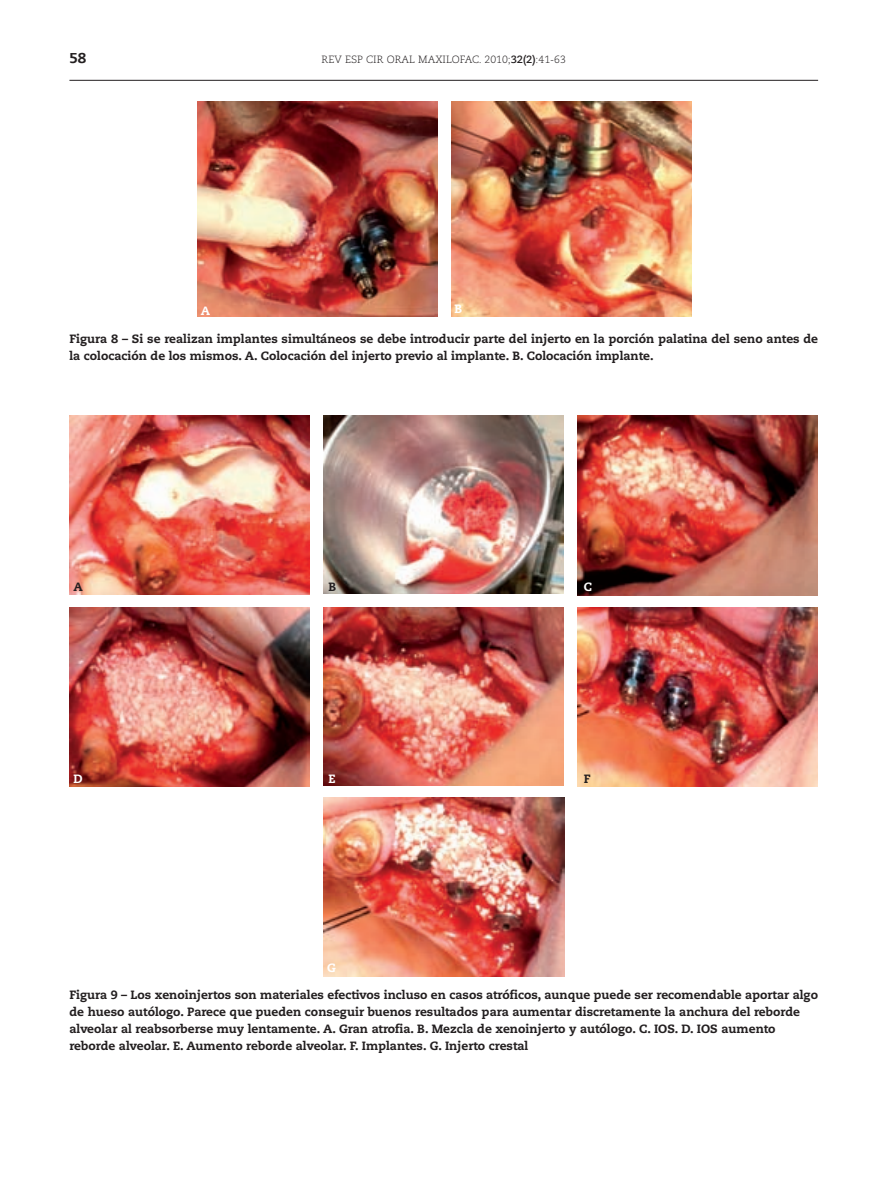
<style>
.page{position:relative;width:896px;height:1188px;background:#fff}
.page>*{position:absolute;margin:0;border:0;box-sizing:border-box;transform-origin:0 0}
.t1{font:800 14.25px "Caecilia LT Std";color:#231f20}
.t2{font:800 12px/17.2px "Caecilia LT Std";color:#231f20}
.t3{font:800 12px "Caecilia LT Std";color:#fff}
.t4{font:300 10.5px "Caecilia LT Std";color:#231f20}
.s1{font-weight:700}
</style>
<div class="page">
<hr style="left:69px;top:80px;width:749px;height:1px;background:#231f20">
<img style="left:197px;top:102px;width:240px;height:215px">
<img style="left:451px;top:102px;width:240px;height:215px">
<img style="left:69px;top:416px;width:241px;height:179px">
<img style="left:69px;top:607px;width:241px;height:179px">
<img style="left:323px;top:416px;width:240px;height:178px">
<img style="left:323px;top:607px;width:240px;height:178px">
<img style="left:577px;top:416px;width:240px;height:179px">
<img style="left:577px;top:607px;width:240px;height:179px">
<img style="left:323px;top:798px;width:241px;height:179px">
<p class="t1" style="left:69px;top:49px;width:18px">58</p>
<p class="t4" style="left:321px;top:53px;width:246px">REV ESP CIR ORAL MAXILOFAC. 2010;<span class="s1">32(2)</span>:41-63</p>
<p class="t3" style="left:201px;top:303px;width:11px">A</p>
<p class="t3" style="left:454px;top:301px;width:9px">B</p>
<p class="t2" style="left:69px;top:330px;width:750px">Figura 8 – Si se realizan implantes simultáneos se debe introducir parte del injerto en la porción palatina del seno antes de la colocación de los mismos. A. Colocación del injerto previo al implante. B. Colocación implante.</p>
<p class="t2" style="left:73px;top:578px;width:11px">A</p>
<p class="t3" style="left:73px;top:771px;width:11px">D</p>
<p class="t2" style="left:328px;top:578px;width:9px">B</p>
<p class="t3" style="left:328px;top:771px;width:9px">E</p>
<p class="t3" style="left:327px;top:960px;width:10px">G</p>
<p class="t3" style="left:584px;top:580px;width:10px">C</p>
<p class="t2" style="left:584px;top:770px;width:8px">F</p>
<p class="t2" style="left:69px;top:986px;width:750px">Figura 9 – Los xenoinjertos son materiales efectivos incluso en casos atróficos, aunque puede ser recomendable aportar algo de hueso autólogo. Parece que pueden conseguir buenos resultados para aumentar discretamente la anchura del reborde alveolar al reabsorberse muy lentamente. A. Gran atrofia. B. Mezcla de xenoinjerto y autólogo. C. IOS. D. IOS aumento reborde alveolar. E. Aumento reborde alveolar. F. Implantes. G. Injerto crestal</p>
</div>
